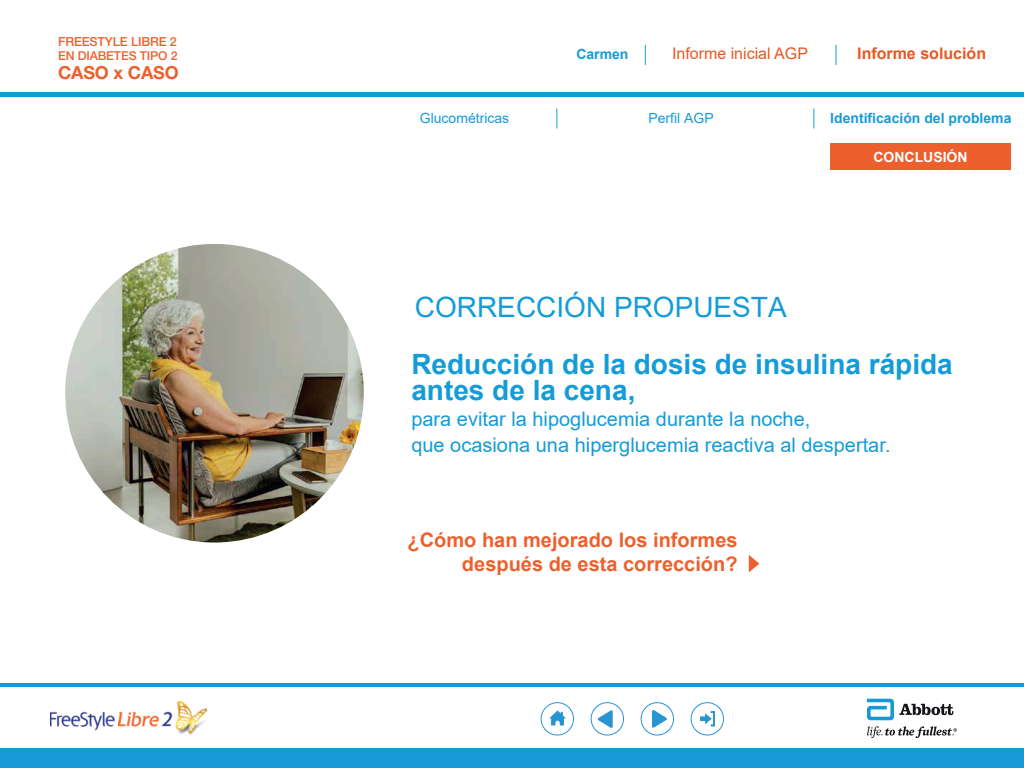
<style>
.page{position:relative;width:1024px;height:768px;background:#fff}
.page>*{position:absolute;margin:0;border:0;box-sizing:border-box;transform-origin:0 0}
.t1{font:700 28px/26px "Arial";color:#149cd8}
.t2{font:28px "Arial";color:#149cd8}
.t3{font:20px/26px "Arial";color:#149cd8}
.t4{font:700 20px/24px "Arial";color:#ed602d;text-align:right}
.t5{font:700 18px "Helvetica Neue LT Std";letter-spacing:-.01em;color:#ed602d}
.t6{font:16px "Arial";color:#e85824}
.t7{font:700 16px "Arial";color:#e85824}
.t8{font:700 14px "Arial";color:#149cd8}
.t9{font:14px "Arial";color:#149cd8}
.t10{font:700 14px "Arial";color:#fff}
.t11{font:500 12.5px "Helvetica Neue LT Std";letter-spacing:-.01em;color:#ed602d}
.t12{font:500 12.2px "Helvetica Neue LT Std";letter-spacing:-.01em;color:#ed602d}
</style>
<div class="page">
<svg style="left:813px;top:108px;width:1px;height:20px"></svg>
<svg style="left:556px;top:108px;width:1px;height:20px"></svg>
<svg style="left:867px;top:699px;width:86px;height:21px"></svg>
<svg style="left:867px;top:726px;width:90px;height:12px"></svg>
<div style="left:0;top:748px;width:1024px;height:20px;background:#1799d6"></div>
<img style="left:51px;top:701px;width:156px;height:34px">
<hr style="left:0;top:684px;width:1024px;height:3px;background:#1799d6">
<svg style="left:749px;top:555px;width:10px;height:17px"></svg>
<div style="left:830px;top:144px;width:181px;height:26px;background:#ed602d"></div>
<svg style="left:835px;top:45px;width:1px;height:20px"></svg>
<svg style="left:645px;top:45px;width:1px;height:20px"></svg>
<div style="left:0;top:92px;width:1024px;height:5px;background:#149cd8"></div>
<img style="left:65px;top:244px;width:299px;height:298px;border-radius:149px">
<svg style="left:549px;top:710px;width:17px;height:15px"></svg>
<div style="left:541px;top:702px;width:33px;height:33px;border:1px solid #2795d2;border-radius:50%"></div>
<svg style="left:652px;top:710px;width:15px;height:18px"></svg>
<div style="left:641px;top:702px;width:33px;height:33px;border:1px solid #2795d2;border-radius:50%"></div>
<svg style="left:598px;top:710px;width:15px;height:18px"></svg>
<div style="left:591px;top:702px;width:33px;height:33px;border:1px solid #2795d2;border-radius:50%"></div>
<svg style="left:700px;top:711px;width:15px;height:15px"></svg>
<div style="left:691px;top:702px;width:33px;height:33px;border:1px solid #2795d2;border-radius:50%"></div>
<p class="t11" style="left:58px;top:34px;width:120px">FREESTYLE LIBRE 2</p>
<p class="t12" style="left:58px;top:49px;width:121px">EN DIABETES TIPO 2</p>
<p class="t5" style="left:58px;top:61px;width:122px">CASO x CASO</p>
<p class="t8" style="left:576px;top:44px;width:54px">Carmen</p>
<p class="t6" style="left:672px;top:42px;width:138px">Informe inicial AGP</p>
<p class="t7" style="left:857px;top:42px;width:130px">Informe solución</p>
<p class="t9" style="left:420px;top:108px;width:91px">Glucométricas</p>
<p class="t9" style="left:649px;top:108px;width:67px">Perfil AGP</p>
<p class="t8" style="left:830px;top:108px;width:183px">Identificación del problema</p>
<p class="t10" style="left:873px;top:147px;width:96px">CONCLUSIÓN</p>
<h1 class="t2" style="left:415px;top:288px;width:373px">CORRECCIÓN PROPUESTA</h1>
<h1 class="t1" style="left:411px;top:351px;width:543px">Reducción de la dosis de insulina rápida antes de la cena,</h1>
<p class="t3" style="left:411px;top:405px;width:481px">para evitar la hipoglucemia durante la noche,<br>que ocasiona una hiperglucemia reactiva al despertar.</p>
<p class="t4" style="left:408px;top:529px;width:332px">¿Cómo han mejorado los informes después de esta corrección?</p>
</div>
